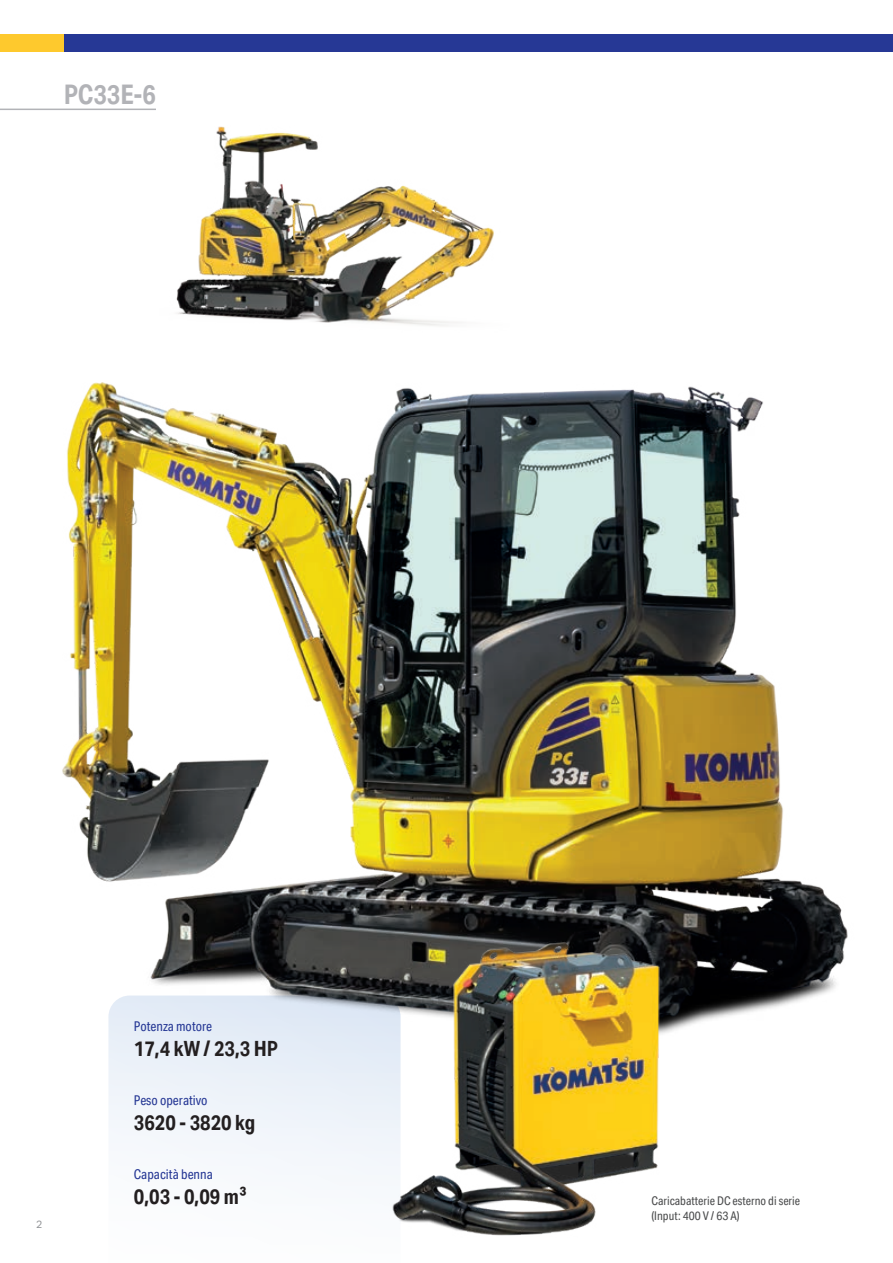
<style>
.page{position:relative;width:893px;height:1263px;background:#fff}
.page>*{position:absolute;margin:0;border:0;box-sizing:border-box;transform-origin:0 0}
.t1{font:700 27px "Aktiv Grotesk Cd";color:#b2b3b7}
.t2{font:700 21px "Aktiv Grotesk Cd";color:#231f20}
.t3{font:13.5px "Aktiv Grotesk Cd";color:#263895}
.t4{font:12px/15px "Aktiv Grotesk Cd";color:#4b4c4d}
.t5{font:10.5px "Aktiv Grotesk";color:#939598}
</style>
<div class="page">
<div style="left:108px;top:1058px;width:273px;height:117px;background:#f0f5fa"></div>
<img style="left:62px;top:382px;width:786px;height:676px">
<img style="left:176px;top:126px;width:318px;height:200px">
<img style="left:381px;top:932px;width:317px;height:304px">
<hr style="left:0;top:109px;width:156px;height:1px;background:#b2b3b7">
<div style="left:0;top:34px;width:143px;height:17px;background:#fec92d"></div>
<div style="left:64px;top:34px;width:829px;height:17px;background:#263895"></div>
<h1 class="t1" style="left:64px;top:79px;width:94px">PC33E-6</h1>
<p class="t5" style="left:36px;top:1218px;width:8px">2</p>
<p class="t3" style="left:134px;top:1018px;width:80px">Potenza motore</p>
<h2 class="t2" style="left:134px;top:1036px;width:145px">17,4 kW / 23,3 HP</h2>
<p class="t3" style="left:134px;top:1092px;width:75px">Peso operativo</p>
<h2 class="t2" style="left:134px;top:1110px;width:123px">3620 - 3820 kg</h2>
<p class="t3" style="left:134px;top:1166px;width:80px">Capacità benna</p>
<h2 class="t2" style="left:134px;top:1185px;width:114px">0,03 - 0,09 m³</h2>
<p class="t4" style="left:651px;top:1194px;width:150px">Caricabatterie DC esterno di serie (Input: 400 V / 63 A)</p>
</div>
